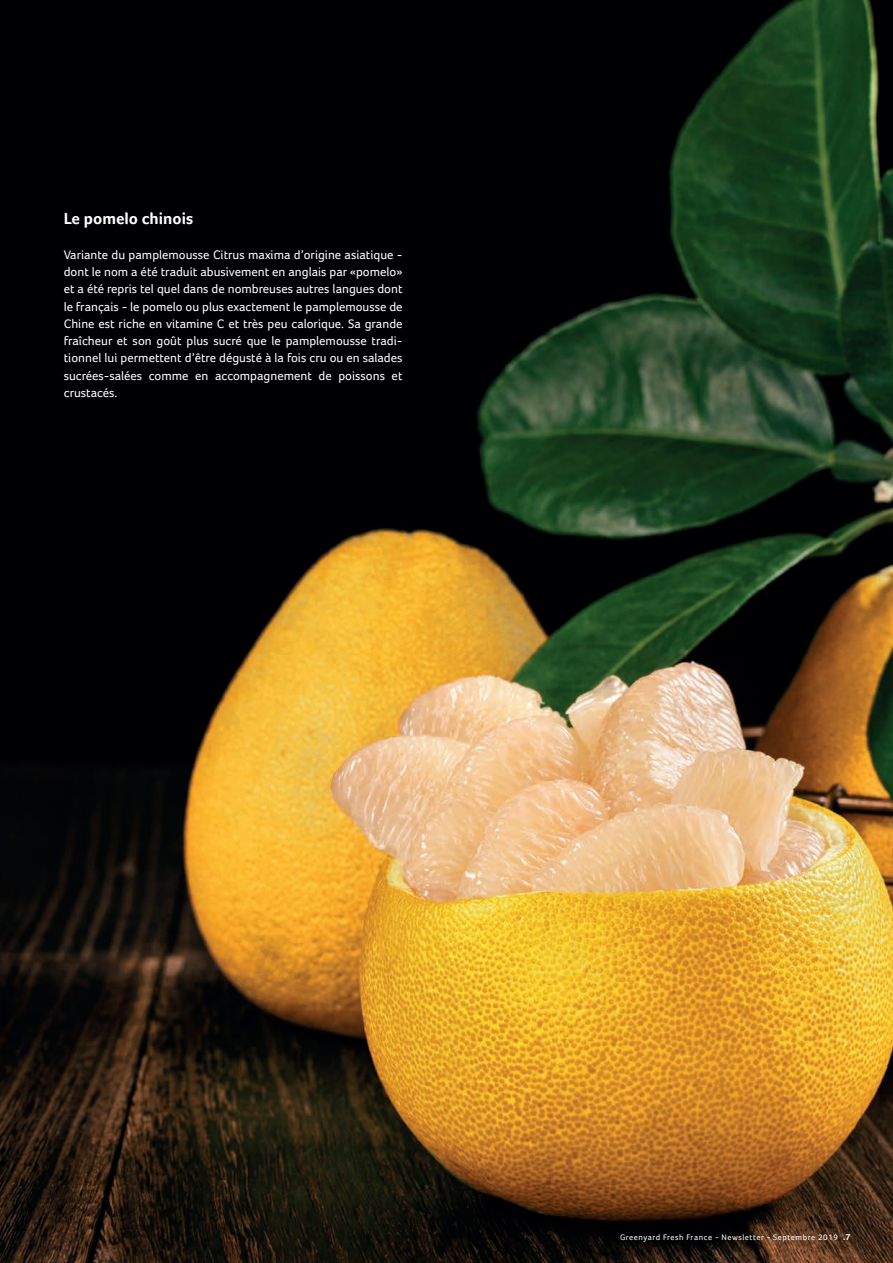
<style>
.page{position:relative;width:893px;height:1263px;background:#fff}
.page>*{position:absolute;margin:0;border:0;box-sizing:border-box;transform-origin:0 0}
.t1{font:700 16.5px "Foco";color:#fff}
.t2{font:12.75px/17.2px "Foco";color:#fff;text-align:justify}
.t3{font:8.25px "Foco";letter-spacing:.07em;color:#fff}
.s1{font-family:"Helvetica LT Std";font-weight:700}
</style>
<div class="page">
<img style="left:0;top:0;width:893px;height:1263px">
<p class="t1" style="left:64px;top:209px;width:131px">Le pomelo chinois</p>
<p class="t2" style="left:64px;top:246px;width:340px">Variante du pamplemousse Citrus maxima d’origine asiatique - dont le nom a été traduit abusivement en anglais par «pomelo» et a été repris tel quel dans de nombreuses autres langues dont le français - le pomelo ou plus exactement le pamplemousse de Chine est riche en vitamine C et très peu calorique. Sa grande fraîcheur et son goût plus sucré que le pamplemousse tradi&shy;tionnel lui permettent d’être dégusté à la fois cru ou en salades sucrées-salées comme en accompagnement de poissons et crustacés.</p>
<p class="t3" style="left:620px;top:1233px;width:232px">Greenyard Fresh France - Newsletter - Septembre 2019 <span class="s1">.7</span></p>
</div>
